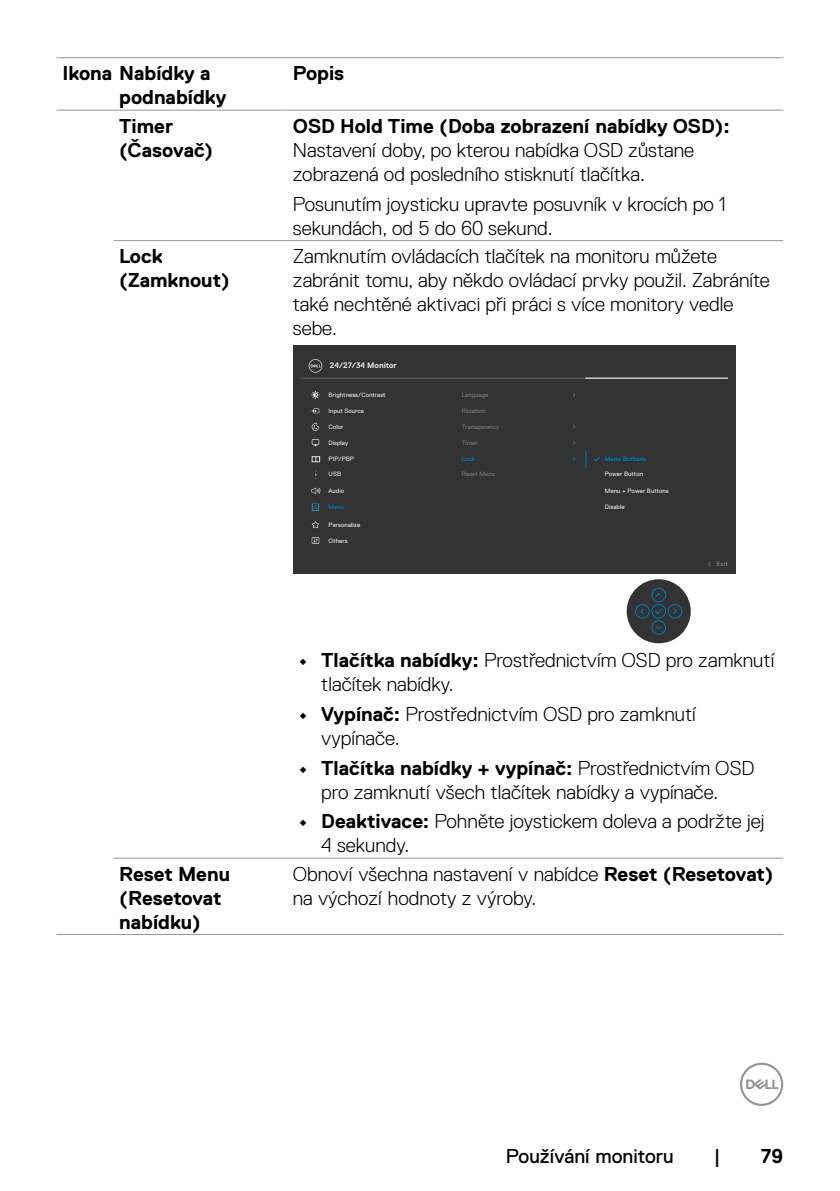
<style>
.page{position:relative;width:840px;height:1191px;background:#fff}
.page>*{position:absolute;margin:0;border:0;box-sizing:border-box;transform-origin:0 0}
.t1{font:300 20px/24px "Dell Replica";color:#000}
.t2{font:700 20px/24px "Dell Replica";color:#000}
.t3{font:20px "Dell Replica";color:#000}
.t4{font:700 8px "Dell Replica";color:#e4e4e4}
.t5{font:6.2px "Dell Replica";color:#e4e4e4}
.t6{font:6.2px "Dell Replica";color:#777}
.t7{font:700 6.2px "Dell Replica";color:#007db8}
.t8{font:6.2px "Dell Replica";color:#007db8}
.t9{font:6.2px "Dell Replica";color:#e3e3e3}
.t10{font:700 6.2px "Dell Replica";color:#777}
.s1{font-weight:700}
</style>
<div class="page">
<svg style="left:740px;top:1062px;width:42px;height:44px"></svg>
<hr style="left:57px;top:57px;width:56px;height:1px;background:#939598">
<hr style="left:113px;top:57px;width:174px;height:1px;background:#939598">
<hr style="left:287px;top:57px;width:495px;height:1px;background:#939598">
<hr style="left:57px;top:110px;width:56px;height:1px;background:#939598">
<hr style="left:113px;top:110px;width:174px;height:1px;background:#939598">
<hr style="left:287px;top:110px;width:495px;height:1px;background:#939598">
<hr style="left:113px;top:240px;width:174px;height:1px;background:#939598">
<hr style="left:287px;top:240px;width:495px;height:1px;background:#939598">
<hr style="left:113px;top:857px;width:174px;height:1px;background:#939598">
<hr style="left:287px;top:857px;width:495px;height:1px;background:#939598">
<hr style="left:57px;top:934px;width:56px;height:1px;background:#939598">
<hr style="left:113px;top:934px;width:174px;height:1px;background:#939598">
<hr style="left:287px;top:934px;width:495px;height:1px;background:#939598">
<div style="left:293px;top:345px;width:442px;height:229px;background:#333"></div>
<div style="left:626px;top:579px;width:64px;height:64px;background:#333;border-radius:50%"></div>
<div style="left:651px;top:604px;width:14px;height:14px;border:1px solid #007db8;border-radius:50%"></div>
<div style="left:651px;top:620px;width:14px;height:15px;border:1px solid #007db8;border-radius:50%"></div>
<div style="left:651px;top:588px;width:14px;height:14px;border:1px solid #007db8;border-radius:50%"></div>
<div style="left:635px;top:604px;width:14px;height:14px;border:1px solid #007db8;border-radius:50%"></div>
<div style="left:667px;top:604px;width:14px;height:14px;border:1px solid #007db8;border-radius:50%"></div>
<svg style="left:656px;top:626px;width:5px;height:4px"></svg>
<svg style="left:656px;top:593px;width:5px;height:4px"></svg>
<svg style="left:673px;top:608px;width:4px;height:6px"></svg>
<svg style="left:640px;top:608px;width:4px;height:6px"></svg>
<svg style="left:653px;top:607px;width:10px;height:8px"></svg>
<svg style="left:585px;top:451px;width:1px;height:17px"></svg>
<svg style="left:594px;top:457px;width:6px;height:5px"></svg>
<hr style="left:300px;top:378px;width:427px;height:1px;background:#666">
<hr style="left:585px;top:378px;width:142px;height:1px;background:#fff">
<svg style="left:308px;top:359px;width:14px;height:14px"></svg>
<svg style="left:311px;top:408px;width:8px;height:5px"></svg>
<svg style="left:311px;top:422px;width:8px;height:9px"></svg>
<svg style="left:311px;top:391px;width:8px;height:8px"></svg>
<svg style="left:311px;top:439px;width:8px;height:5px"></svg>
<svg style="left:312px;top:440px;width:6px;height:6px"></svg>
<svg style="left:311px;top:456px;width:9px;height:6px"></svg>
<svg style="left:311px;top:521px;width:8px;height:7px"></svg>
<svg style="left:311px;top:537px;width:8px;height:7px"></svg>
<svg style="left:312px;top:538px;width:6px;height:5px"></svg>
<svg style="left:311px;top:503px;width:8px;height:8px"></svg>
<svg style="left:312px;top:504px;width:6px;height:6px"></svg>
<svg style="left:311px;top:487px;width:9px;height:7px"></svg>
<p class="t2" style="left:119px;top:62px;width:108px;text-indent:-57px">Ikona Nabídky a podnabídky</p>
<p class="t2" style="left:293px;top:62px;width:53px">Popis</p>
<p class="t2" style="left:119px;top:114px;width:95px">Timer (Časovač)</p>
<p class="t2" style="left:293px;top:114px;width:438px">OSD Hold Time (Doba zobrazení nabídky OSD):</p>
<p class="t1" style="left:293px;top:138px;width:402px">Nastavení doby, po kterou nabídka OSD zůstane zobrazená od posledního stisknutí tlačítka.</p>
<p class="t1" style="left:293px;top:192px;width:434px">Posunutím joysticku upravte posuvník v krocích po 1 sekundách, od 5 do 60 sekund.</p>
<p class="t2" style="left:119px;top:244px;width:112px">Lock (Zamknout)</p>
<p class="t1" style="left:293px;top:244px;width:478px">Zamknutím ovládacích tlačítek na monitoru můžete zabránit tomu, aby někdo ovládací prvky použil. Zabráníte také nechtěné aktivaci při práci s více monitory vedle sebe.</p>
<p class="t4" style="left:330px;top:361px;width:68px">24/27/34 Monitor</p>
<p class="t5" style="left:328px;top:407px;width:37px">Input Source</p>
<p class="t5" style="left:328px;top:423px;width:16px">Color</p>
<p class="t5" style="left:328px;top:391px;width:59px">Brightness/Contrast</p>
<p class="t5" style="left:328px;top:439px;width:21px">Display</p>
<p class="t5" style="left:328px;top:455px;width:27px">PIP/PBP</p>
<p class="t9" style="left:328px;top:471px;width:14px">USB</p>
<p class="t9" style="left:328px;top:487px;width:17px">Audio</p>
<p class="t8" style="left:328px;top:503px;width:17px">Menu</p>
<p class="t5" style="left:328px;top:521px;width:33px">Personalize</p>
<p class="t5" style="left:328px;top:537px;width:21px">Others</p>
<p class="t6" style="left:461px;top:391px;width:28px">Language</p>
<p class="t6" style="left:461px;top:407px;width:25px">Rotation</p>
<p class="t6" style="left:461px;top:423px;width:39px">Transparency</p>
<p class="t6" style="left:461px;top:439px;width:17px">Timer</p>
<p class="t8" style="left:461px;top:455px;width:15px">Lock</p>
<p class="t7" style="left:604px;top:455px;width:43px">Menu Buttons</p>
<p class="t6" style="left:461px;top:471px;width:35px">Reset Menu</p>
<p class="t5" style="left:604px;top:471px;width:40px">Power Button</p>
<p class="t5" style="left:604px;top:487px;width:65px">Menu + Power Buttons</p>
<p class="t5" style="left:604px;top:503px;width:21px">Disable</p>
<p class="t10" style="left:716px;top:561px;width:13px">Exit</p>
<p class="t1" style="left:321px;top:648px;width:454px;text-indent:-23px"><span class="s1">• Tlačítka nabídky:</span> Prostřednictvím OSD pro zamknutí tlačítek nabídky.</p>
<p class="t1" style="left:321px;top:702px;width:376px;text-indent:-23px"><span class="s1">• Vypínač:</span> Prostřednictvím OSD pro zamknutí vypínače.</p>
<p class="t1" style="left:321px;top:756px;width:434px;text-indent:-23px"><span class="s1">• Tlačítka nabídky + vypínač:</span> Prostřednictvím OSD pro zamknutí všech tlačítek nabídky a vypínače.</p>
<p class="t1" style="left:321px;top:809px;width:444px;text-indent:-23px"><span class="s1">• Deaktivace:</span> Pohněte joystickem doleva a podržte jej<br>4 sekundy.</p>
<p class="t2" style="left:119px;top:862px;width:112px">Reset Menu (Resetovat nabídku)</p>
<p class="t1" style="left:293px;top:862px;width:482px">Obnoví všechna nastavení v nabídce <span class="s1">Reset (Resetovat) </span>na výchozí hodnoty z výroby.</p>
<p class="t3" style="left:505px;top:1144px;width:169px">Používání monitoru</p>
<p class="t3" style="left:713px;top:1144px;width:8px">|</p>
<p class="t2" style="left:760px;top:1143px;width:24px">79</p>
</div>
